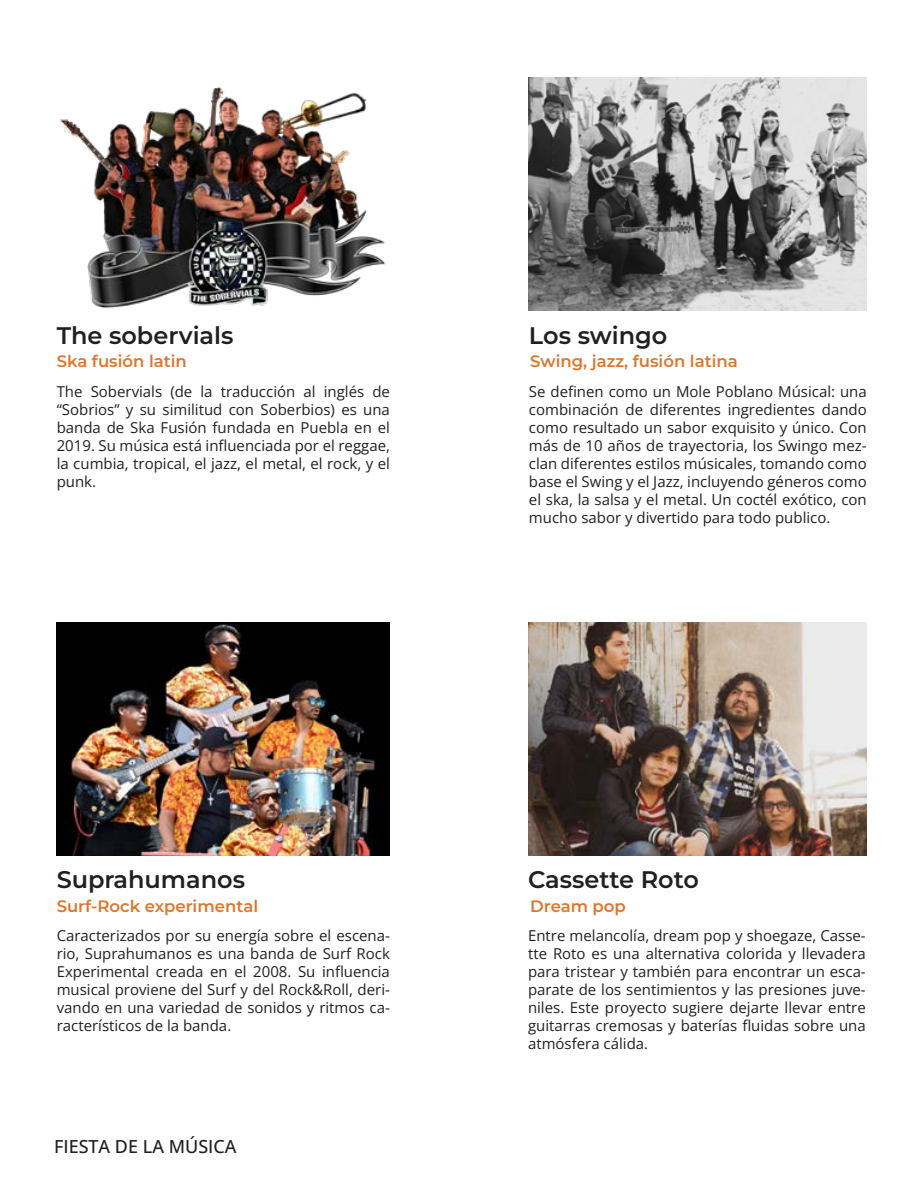
<style>
.page{position:relative;width:918px;height:1188px;background:#fff}
.page>*{position:absolute;margin:0;border:0;box-sizing:border-box;transform-origin:0 0}
.t1{font:600 24px "Montserrat";color:#231f20}
.t2{font:500 18px "Open Sans";color:#231f20}
.Estilo_de_párrafo_1{font:600 16.5px "Montserrat";color:#db772e}
.t3{font:15px/18px "Open Sans";color:#231f20;text-align:justify}
</style>
<div class="page">
<img style="left:59px;top:87px;width:327px;height:222px">
<img style="left:57px;top:622px;width:333px;height:234px">
<img style="left:529px;top:77px;width:338px;height:234px">
<img style="left:529px;top:622px;width:338px;height:234px">
<p class="t1" style="left:57px;top:319px;width:178px">The sobervials</p>
<p class="Estilo_de_párrafo_1" style="left:57px;top:350px;width:132px">Ska fusión latin</p>
<p class="t1" style="left:529px;top:319px;width:140px">Los swingo</p>
<p class="Estilo_de_párrafo_1" style="left:530px;top:350px;width:209px">Swing, jazz, fusión latina</p>
<p class="t3" style="left:57px;top:382px;width:335px">The Sobervials (de la traducción al inglés de “Sobrios” y su similitud con Soberbios) es una banda de Ska Fusión fundada en Puebla en el 2019. Su música está influenciada por el reggae, la cumbia, tropical, el jazz, el metal, el rock, y el punk.</p>
<p class="t3" style="left:529px;top:382px;width:339px">Se definen como un Mole Poblano Músical: una combinación de diferentes ingredientes dando como resultado un sabor exquisito y único. Con más de 10 años de trayectoria, los Swingo mez&shy;clan diferentes estilos músicales, tomando como base el Swing y el Jazz, incluyendo géneros como el ska, la salsa y el metal. Un coctél exótico, con mucho sabor y divertido para todo publico.</p>
<p class="t1" style="left:57px;top:864px;width:190px">Suprahumanos</p>
<p class="t1" style="left:528px;top:864px;width:172px">Cassette Roto</p>
<p class="Estilo_de_párrafo_1" style="left:57px;top:895px;width:203px">Surf-Rock experimental</p>
<p class="Estilo_de_párrafo_1" style="left:530px;top:895px;width:97px">Dream pop</p>
<p class="t3" style="left:57px;top:927px;width:335px">Caracterizados por su energía sobre el escena&shy;rio, Suprahumanos es una banda de Surf Rock Experimental creada en el 2008. Su influencia musical proviene del Surf y del Rock&amp;Roll, deri&shy;vando en una variedad de sonidos y ritmos ca&shy;racterísticos de la banda.</p>
<p class="t3" style="left:528px;top:927px;width:339px">Entre melancolía, dream pop y shoegaze, Casse&shy;tte Roto es una alternativa colorida y llevadera para tristear y también para encontrar un esca&shy;parate de los sentimientos y las presiones juve&shy;niles. Este proyecto sugiere dejarte llevar entre guitarras cremosas y baterías fluidas sobre una atmósfera cálida.</p>
<p class="t2" style="left:54px;top:1134px;width:184px">FIESTA DE LA MÚSICA</p>
</div>
